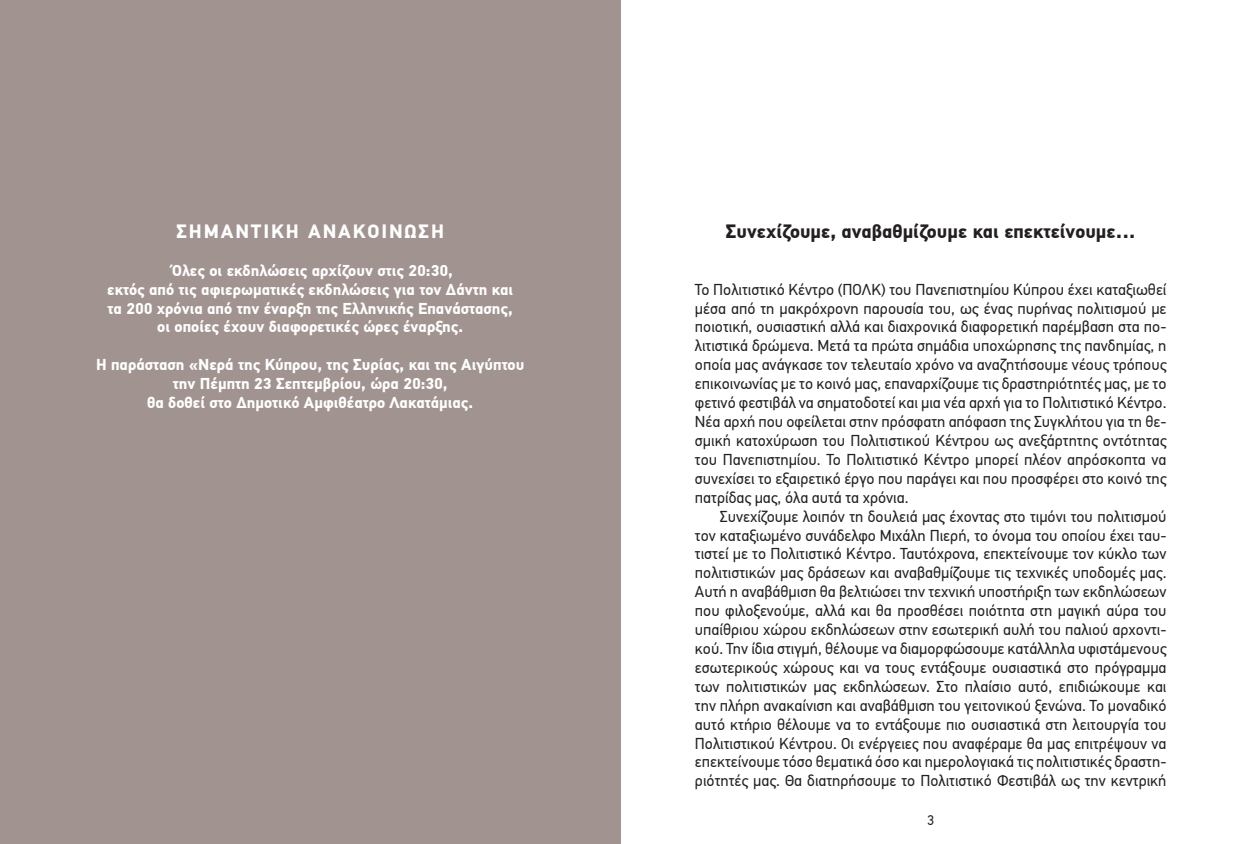
<style>
.page{position:relative;width:1241px;height:844px;background:#fff}
.page>*{position:absolute;margin:0;border:0;box-sizing:border-box;transform-origin:0 0}
.TEXT_NORMAL{font:700 19.25px "PF Din Text Pro";color:#231f20}
.t1{font:700 19.25px "PF Din Text Pro";letter-spacing:.1em;color:#fff}
.TEXT_NORMAL-2{font:15.75px/18.9px "PF Din Text Pro";color:#231f20;text-align:justify}
.t2{font:700 15.75px "PF Din Text Pro";color:#fff}
.t3{font:14px "PF Din Text Pro";color:#231f20}
</style>
<div class="page">
<div style="left:0;top:0;width:620px;height:843px;background:#a19390"></div>
<p class="t1" style="left:176px;top:219px;width:269px">ΣΗΜΑΝΤΙΚΗ ΑΝΑΚΟΙΝΩΣΗ</p>
<p class="t2" style="left:172px;top:260px;width:282px">Όλες οι εκδηλώσεις αρχίζουν στις 20:30,</p>
<p class="t2" style="left:107px;top:279px;width:407px">εκτός από τις αφιερωματικές εκδηλώσεις για τον Δάντη και</p>
<p class="t2" style="left:108px;top:298px;width:407px">τα 200 χρόνια από την έναρξη της Ελληνικής Επανάστασης,</p>
<p class="t2" style="left:157px;top:317px;width:307px">οι οποίες έχουν διαφορετικές ώρες έναρξης.</p>
<p class="t2" style="left:96px;top:355px;width:430px">Η παράσταση «Νερά της Κύπρου, της Συρίας, και της Αιγύπτου</p>
<p class="t2" style="left:173px;top:374px;width:276px">την Πέμπτη 23 Σεπτεμβρίου, ώρα 20:30,</p>
<p class="t2" style="left:147px;top:393px;width:327px">θα δοθεί στο Δημοτικό Αμφιθέατρο Λακατάμιας.</p>
<p class="TEXT_NORMAL" style="left:725px;top:219px;width:411px">Συνεχίζουμε, αναβαθμίζουμε και επεκτείνουμε…</p>
<p class="TEXT_NORMAL-2" style="left:694px;top:280px;width:473px">Το Πολιτιστικό Κέντρο (ΠΟΛΚ) του Πανεπιστημίου Κύπρου έχει καταξιωθεί μέσα από τη μακρόχρονη παρουσία του, ως ένας πυρήνας πολιτισμού με ποιοτική, ουσιαστική αλλά και διαχρονικά διαφορετική παρέμβαση στα πο&shy;λιτιστικά δρώμενα. Μετά τα πρώτα σημάδια υποχώρησης της πανδημίας, η οποία μας ανάγκασε τον τελευταίο χρόνο να αναζητήσουμε νέους τρόπους επικοινωνίας με το κοινό μας, επαναρχίζουμε τις δραστηριότητές μας, με το φετινό φεστιβάλ να σηματοδοτεί και μια νέα αρχή για το Πολιτιστικό Κέντρο.<br>Nέα αρχή που οφείλεται στην πρόσφατη απόφαση της Συγκλήτου για τη θε&shy;σμική κατοχύρωση του Πολιτιστικού Κέντρου ως ανεξάρτητης οντότητας του Πανεπιστημίου. Το Πολιτιστικό Κέντρο μπορεί πλέον απρόσκοπτα να συνεχίσει το εξαιρετικό έργο που παράγει και που προσφέρει στο κοινό της πατρίδας μας, όλα αυτά τα χρόνια.</p>
<p class="TEXT_NORMAL-2" style="left:694px;top:506px;width:473px;text-indent:25px">Συνεχίζουμε λοιπόν τη δουλειά μας έχοντας στο τιμόνι του πολιτισμού τον καταξιωμένο συνάδελφο Μιχάλη Πιερή, το όνομα του οποίου έχει ταυ&shy;τιστεί με το Πολιτιστικό Κέντρο. Ταυτόχρονα, επεκτείνουμε τον κύκλο των πολιτιστικών μας δράσεων και αναβαθμίζουμε τις τεχνικές υποδομές μας.<br>Αυτή η αναβάθμιση θα βελτιώσει την τεχνική υποστήριξη των εκδηλώσεων που φιλοξενούμε, αλλά και θα προσθέσει ποιότητα στη μαγική αύρα του υπαίθριου χώρου εκδηλώσεων στην εσωτερική αυλή του παλιού αρχοντι&shy;κού. Την ίδια στιγμή, θέλουμε να διαμορφώσουμε κατάλληλα υφιστάμενους εσωτερικούς χώρους και να τους εντάξουμε ουσιαστικά στο πρόγραμμα των πολιτιστικών μας εκδηλώσεων. Στο πλαίσιο αυτό, επιδιώκουμε και την πλήρη ανακαίνιση και αναβάθμιση του γειτονικού ξενώνα. Το μοναδικό αυτό κτήριο θέλουμε να το εντάξουμε πιο ουσιαστικά στη λειτουργία του Πολιτιστικού Κέντρου. Οι ενέργειες που αναφέραμε θα μας επιτρέψουν να επεκτείνουμε τόσο θεματικά όσο και ημερολογιακά τις πολιτιστικές δραστη&shy;ριότητές μας. Θα διατηρήσουμε το Πολιτιστικό Φεστιβάλ ως την κεντρική</p>
<p class="t3" style="left:927px;top:812px;width:8px">3</p>
</div>
